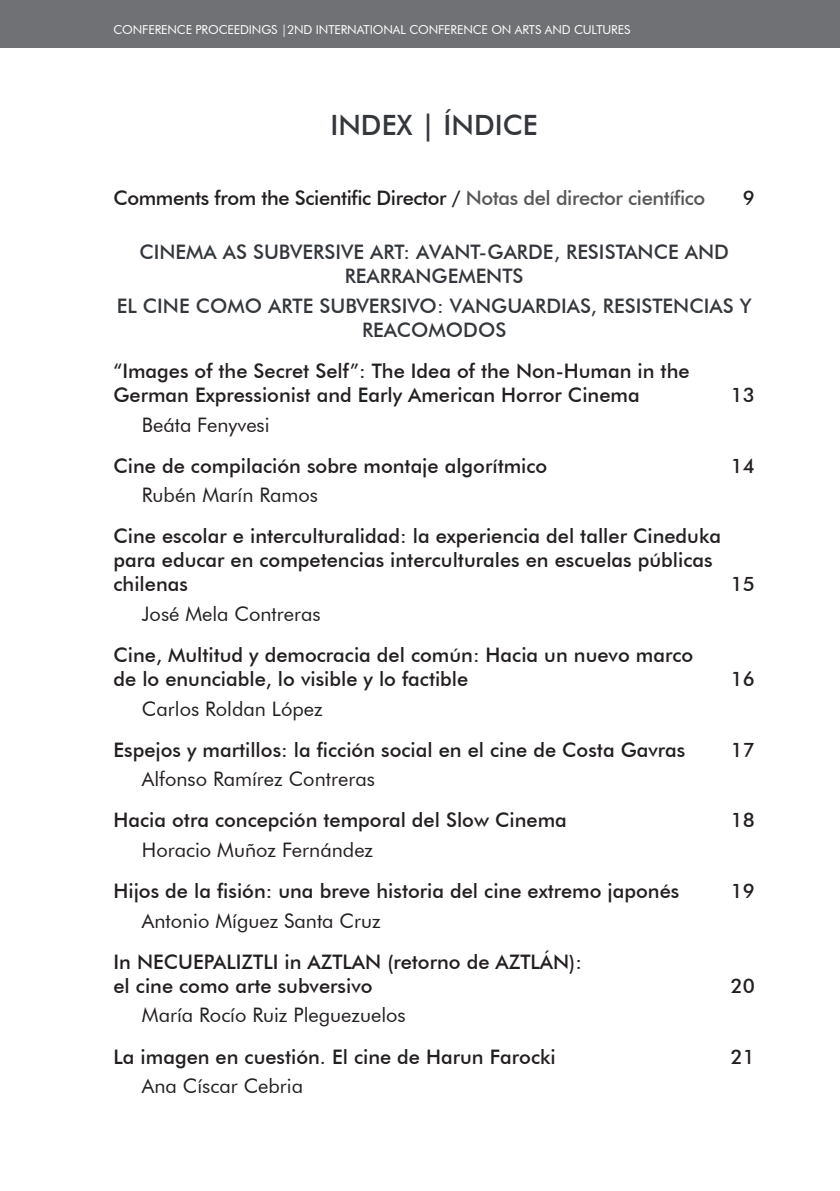
<style>
.page{position:relative;width:840px;height:1191px;background:#fff}
.page>*{position:absolute;margin:0;border:0;box-sizing:border-box;transform-origin:0 0}
.t1{font:500 28px "Futura BT";color:#34373b}
.t2{font:500 20px/24px "Futura BT";color:#231f20}
.t3{font:20px "Futura BT";color:#231f20}
.t4{font:500 20px/24px "Futura BT";color:#34373b;text-align:center}
.t5{font:500 20px "Futura BT";letter-spacing:-.02em;color:#231f20}
.t6{font:12.4px "Futura BT";letter-spacing:-.01em;color:#fff}
.s1{color:#57585a}
</style>
<div class="page">
<div style="left:0;top:0;width:839px;height:48px;background:#707174"></div>
<p class="t6" style="left:113px;top:22px;width:518px">CONFERENCE PROCEEDINGS |2ND INTERNATIONAL CONFERENCE ON ARTS AND CULTURES</p>
<p class="t1" style="left:330px;top:108px;width:209px">INDEX | ÍNDICE</p>
<p class="t5" style="left:113px;top:186px;width:593px">Comments from the Scientific Director / <span class="s1">Notas del director científico</span></p>
<p class="t2" style="left:742px;top:186px;width:14px">9</p>
<p class="t4" style="left:139px;top:240px;width:590px">CINEMA AS SUBVERSIVE ART: AVANT-GARDE, RESISTANCE AND<br>REARRANGEMENTS</p>
<p class="t4" style="left:117px;top:293px;width:636px">EL CINE COMO ARTE SUBVERSIVO: VANGUARDIAS, RESISTENCIAS Y<br>REACOMODOS</p>
<p class="t2" style="left:113px;top:358px;width:577px">“Images of the Secret Self”: The Idea of the Non-Human in the<br>German Expressionist and Early American Horror Cinema</p>
<p class="t2" style="left:730px;top:382px;width:26px">13</p>
<p class="t3" style="left:142px;top:412px;width:129px">Beáta Fenyvesi</p>
<p class="t2" style="left:113px;top:453px;width:435px">Cine de compilación sobre montaje algorítmico</p>
<p class="t2" style="left:730px;top:453px;width:26px">14</p>
<p class="t3" style="left:142px;top:483px;width:177px">Rubén Marín Ramos</p>
<p class="t2" style="left:113px;top:524px;width:608px">Cine escolar e interculturalidad: la experiencia del taller Cineduka para educar en competencias interculturales en escuelas públicas chilenas</p>
<p class="t2" style="left:730px;top:572px;width:26px">15</p>
<p class="t3" style="left:142px;top:601px;width:180px">José Mela Contreras</p>
<p class="t2" style="left:113px;top:642px;width:581px">Cine, Multitud y democracia del común: Hacia un nuevo marco de lo enunciable, lo visible y lo factible</p>
<p class="t2" style="left:730px;top:666px;width:26px">16</p>
<p class="t3" style="left:142px;top:696px;width:182px">Carlos Roldan López</p>
<p class="t2" style="left:113px;top:737px;width:573px">Espejos y martillos: la ficción social en el cine de Costa Gavras</p>
<p class="t2" style="left:730px;top:737px;width:26px">17</p>
<p class="t3" style="left:142px;top:767px;width:234px">Alfonso Ramírez Contreras</p>
<p class="t2" style="left:113px;top:808px;width:454px">Hacia otra concepción temporal del Slow Cinema</p>
<p class="t2" style="left:730px;top:808px;width:26px">18</p>
<p class="t3" style="left:142px;top:837px;width:233px">Horacio Muñoz Fernández</p>
<p class="t2" style="left:113px;top:878px;width:567px">Hijos de la fisión: una breve historia del cine extremo japonés</p>
<p class="t2" style="left:730px;top:878px;width:26px">19</p>
<p class="t3" style="left:142px;top:908px;width:240px">Antonio Míguez Santa Cruz</p>
<p class="t2" style="left:113px;top:949px;width:469px">In NECUEPALIZTLI in AZTLAN (retorno de AZTLÁN): el cine como arte subversivo</p>
<p class="t2" style="left:730px;top:973px;width:26px">20</p>
<p class="t3" style="left:142px;top:1003px;width:265px">María Rocío Ruiz Pleguezuelos</p>
<p class="t2" style="left:113px;top:1044px;width:443px">La imagen en cuestión. El cine de Harun Farocki</p>
<p class="t2" style="left:730px;top:1044px;width:26px">21</p>
<p class="t3" style="left:142px;top:1074px;width:163px">Ana Císcar Cebria</p>
</div>
